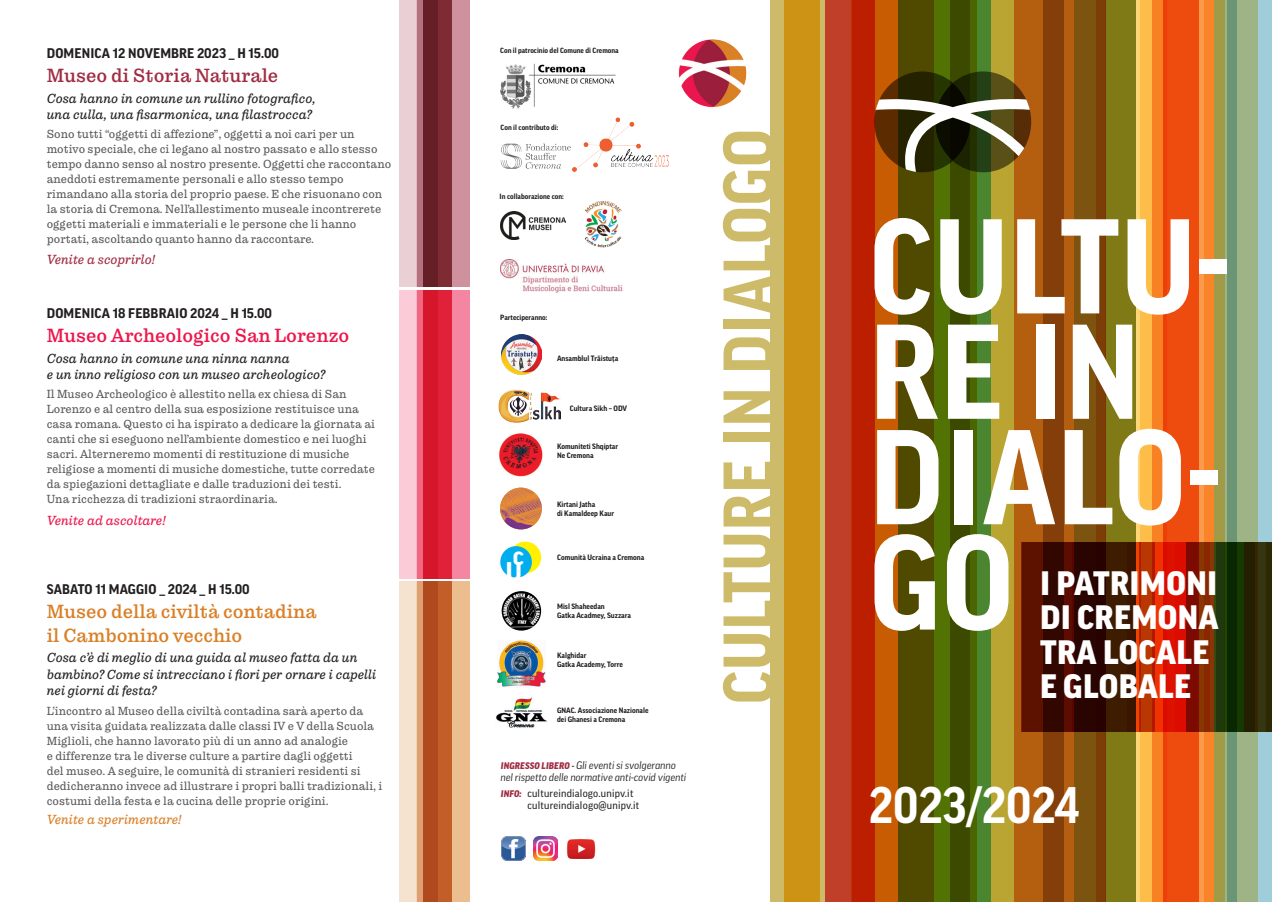
<style>
.page{position:relative;width:1272px;height:902px;background:#fff}
.page>*{position:absolute;margin:0;border:0;box-sizing:border-box;transform-origin:0 0}
.t1{font:700 129.75px/105.3px "Good Pro Narr";letter-spacing:.01em;color:#fff}
.t2{font:700 68.85px "Good Pro Narr";letter-spacing:.01em;color:#cdbb69}
.t3{font:700 49.5px "Good Pro Narr";color:#fff}
.t4{font:900 32.7px/34.3px "Good Pro";letter-spacing:.01em;color:#fff}
.t5{font:700 26.1px "Good Pro";color:#fff}
.t6{font:19.5px/24px "Pulpo";color:#d98028}
.t7{font:19.5px "Pulpo";color:#ed164b}
.t8{font:19.5px "Pulpo";color:#a12c43}
.t9{font:italic 300 13.5px/16.5px "Pulpo";letter-spacing:.01em;color:#231f20}
.t10{font:700 13.5px "Good Pro";letter-spacing:.01em;color:#231f20}
.t11{font:italic 300 13.5px "Pulpo";letter-spacing:.01em;color:#d98028}
.t12{font:italic 300 13.5px "Pulpo";letter-spacing:.01em;color:#ed164b}
.t13{font:italic 300 13.5px "Pulpo";letter-spacing:.01em;color:#a12c43}
.t14{font:300 12px/15px "Pulpo";color:#57585a}
.t15{font:italic 10.5px/12px "Good Pro";color:#231f20}
.t16{font:10.5px/12px "Good Pro News";letter-spacing:.02em;color:#231f20}
.t17{font:700 7.5px/9px "Good Pro";color:#231f20}
.t18{font:700 7.35px "Good Pro";color:#231f20}
.s1{font-weight:900;font-size:9.3px;color:#a12c43}
.s2{font-weight:500;font-style:normal;font-size:9.3px}
.s3{font-family:"Good Pro";font-weight:900;font-style:italic;font-size:9.3px;color:#a12c43}
</style>
<div class="page">
<svg style="left:1198px;top:0;width:5px;height:901px;background:#f68a3f"></svg>
<svg style="left:770px;top:0;width:128px;height:901px;background:#c98431"></svg>
<svg style="left:824px;top:0;width:50px;height:901px;background:#be3316"></svg>
<div style="left:1203px;top:0;width:21px;height:901px;background:#f9842a"></div>
<svg style="left:1214px;top:0;width:57px;height:901px;background:#9eaf7f"></svg>
<svg style="left:991px;top:0;width:104px;height:901px;background:#a16716"></svg>
<svg style="left:898px;top:0;width:93px;height:901px;background:#4b5c07"></svg>
<svg style="left:1105px;top:0;width:57px;height:901px;background:#b88e29"></svg>
<div style="left:1162px;top:0;width:36px;height:901px;background:linear-gradient(to right,#ee460b,#ee4e10)"></div>
<div style="left:1095px;top:0;width:10px;height:901px;background:#7a3e06"></div>
<div style="left:1227px;top:0;width:9px;height:901px;background:#6b9575"></div>
<div style="left:783px;top:0;width:36px;height:901px;background:#cc9315"></div>
<svg style="left:1209px;top:542px;width:7px;height:189px"></svg>
<svg style="left:1021px;top:542px;width:37px;height:189px;background:#4c0d00"></svg>
<svg style="left:1155px;top:542px;width:54px;height:189px;background:#be2100"></svg>
<div style="left:1244px;top:542px;width:27px;height:189px;background:linear-gradient(to bottom,#32320e,#32320e)"></div>
<svg style="left:1102px;top:542px;width:37px;height:189px;background:#491a00"></svg>
<div style="left:1058px;top:542px;width:40px;height:189px;background:#320700"></div>
<div style="left:1216px;top:542px;width:27px;height:189px;background:#20380e"></div>
<svg style="left:1139px;top:542px;width:16px;height:189px;background:#b62e00"></svg>
<svg style="left:1064px;top:542px;width:38px;height:189px;fill:#290400"></svg>
<svg style="left:1174px;top:542px;width:22px;height:189px;background:#b00b00"></svg>
<svg style="left:1224px;top:542px;width:33px;height:189px"></svg>
<svg style="left:874px;top:71px;width:157px;height:101px"></svg>
<img style="left:501px;top:334px;width:41px;height:41px">
<img style="left:678px;top:39px;width:69px;height:69px">
<img style="left:500px;top:63px;width:115px;height:45px">
<img style="left:501px;top:259px;width:122px;height:34px">
<div style="left:399px;top:290px;width:39px;height:288px;background:#fbcbd7"></div>
<div style="left:399px;top:581px;width:39px;height:320px;background:#f6e3cf"></div>
<div style="left:399px;top:0;width:39px;height:287px;background:#ead0d5"></div>
<svg style="left:417px;top:290px;width:52px;height:288px;background:#f27a94"></svg>
<svg style="left:417px;top:581px;width:52px;height:320px;background:#e6b182"></svg>
<svg style="left:417px;top:0;width:52px;height:287px;background:#c48490"></svg>
<div style="left:423px;top:290px;width:28px;height:288px;background:linear-gradient(to right,#d31426,#e0233c)"></div>
<div style="left:423px;top:581px;width:28px;height:320px;background:linear-gradient(to right,#aa4219,#c5612a)"></div>
<div style="left:423px;top:0;width:28px;height:287px;background:linear-gradient(to right,#5d1b22,#832d36)"></div>
<img style="left:499px;top:433px;width:44px;height:43px">
<img style="left:498px;top:389px;width:63px;height:34px">
<img style="left:501px;top:591px;width:40px;height:39px;border-radius:20px">
<img style="left:497px;top:641px;width:48px;height:46px">
<div style="left:509px;top:541px;width:32px;height:32px;background:#fff101;border-radius:50%"></div>
<div style="left:500px;top:546px;width:32px;height:31px;background:#00aeef;border-radius:50%"></div>
<img style="left:496px;top:697px;width:51px;height:31px">
<img style="left:501px;top:836px;width:24px;height:24px">
<img style="left:567px;top:839px;width:29px;height:19px">
<img style="left:534px;top:836px;width:23px;height:24px">
<img style="left:573px;top:117px;width:96px;height:55px">
<img style="left:584px;top:200px;width:38px;height:48px">
<img style="left:501px;top:212px;width:64px;height:27px">
<img style="left:500px;top:487px;width:42px;height:42px;border-radius:21px">
<img style="left:500px;top:143px;width:73px;height:25px">
<p class="t10" style="left:47px;top:45px;width:234px">DOMENICA 12 NOVEMBRE 2023 _ H 15.00</p>
<h3 class="t8" style="left:47px;top:64px;width:233px">Museo di Storia Naturale</h3>
<p class="t9" style="left:47px;top:90px;width:270px">Cosa hanno in comune un rullino fotografico, una culla, una fisarmonica, una filastrocca?</p>
<p class="t14" style="left:47px;top:127px;width:346px">Sono tutti “oggetti di affezione”, oggetti a noi cari per un motivo speciale, che ci legano al nostro passato e allo stesso tempo danno senso al nostro presente. Oggetti che raccontano aneddoti estremamente personali e allo stesso tempo rimandano alla storia del proprio paese. E che risuonano con la storia di Cremona. Nell’allestimento museale incontrerete oggetti materiali e immateriali e le persone che li hanno portati, ascoltando quanto hanno da raccontare.</p>
<p class="t13" style="left:47px;top:252px;width:110px">Venite a scoprirlo!</p>
<p class="t10" style="left:47px;top:305px;width:227px">DOMENICA 18 FEBBRAIO 2024 _ H 15.00</p>
<h3 class="t7" style="left:47px;top:324px;width:304px">Museo Archeologico San Lorenzo</h3>
<p class="t9" style="left:47px;top:350px;width:279px">Cosa hanno in comune una ninna nanna<br>e un inno religioso con un museo archeologico?</p>
<p class="t14" style="left:47px;top:387px;width:330px">Il Museo Archeologico è allestito nella ex chiesa di San Lorenzo e al centro della sua esposizione restituisce una casa romana. Questo ci ha ispirato a dedicare la giornata ai canti che si eseguono nell’ambiente domestico e nei luoghi sacri. Alterneremo momenti di restituzione di musiche religiose a momenti di musiche domestiche, tutte corredate da spiegazioni dettagliate e dalle traduzioni dei testi.<br>Una ricchezza di tradizioni straordinaria.</p>
<p class="t12" style="left:47px;top:512px;width:120px">Venite ad ascoltare!</p>
<p class="t10" style="left:47px;top:581px;width:204px">SABATO 11 MAGGIO _ 2024 _ H 15.00</p>
<h3 class="t6" style="left:47px;top:599px;width:271px">Museo della civiltà contadina il Cambonino vecchio</h3>
<p class="t9" style="left:47px;top:649px;width:331px">Cosa c’è di meglio di una guida al museo fatta da un bambino? Come si intrecciano i fiori per ornare i capelli nei giorni di festa?</p>
<p class="t14" style="left:47px;top:703px;width:337px">L’incontro al Museo della civiltà contadina sarà aperto da una visita guidata realizzata dalle classi IV e V della Scuola Miglioli, che hanno lavorato più di un anno ad analogie<br>e differenze tra le diverse culture a partire dagli oggetti<br>del museo. A seguire, le comunità di stranieri residenti si dedicheranno invece ad illustrare i propri balli tradizionali, i costumi della festa e la cucina delle proprie origini.</p>
<p class="t11" style="left:47px;top:812px;width:136px">Venite a sperimentare!</p>
<p class="t18" style="left:500px;top:46px;width:120px">Con il patrocinio del Comune di Cremona</p>
<p class="t18" style="left:500px;top:123px;width:59px">Con il contributo di:</p>
<p class="t18" style="left:499px;top:193px;width:66px">In collaborazione con:</p>
<p class="t18" style="left:500px;top:313px;width:49px">Parteciperanno:</p>
<p class="t17" style="left:557px;top:353px;width:63px">Ansamblul Trăistuța</p>
<p class="t17" style="left:570px;top:404px;width:59px">Cultura Sikh – ODV</p>
<p class="t17" style="left:557px;top:441px;width:63px">Komuniteti Shqiptar<br>Ne Cremona</p>
<p class="t17" style="left:557px;top:500px;width:59px">Kirtani Jatha<br>di Kamaldeep Kaur</p>
<h3 class="t5" style="left:513px;top:540px;width:13px">c</h3>
<p class="t17" style="left:557px;top:552px;width:89px">Comunità Ucraina a Cremona</p>
<h3 class="t5" style="left:506px;top:557px;width:18px">U</h3>
<p class="t17" style="left:557px;top:602px;width:75px">Misl Shaheedan<br>Gatka Acadmey, Suzzara</p>
<p class="t17" style="left:557px;top:650px;width:67px">Kalghidar<br>Gatka Academy, Torre</p>
<p class="t17" style="left:557px;top:705px;width:93px">GNAC. Associazione Nazionale dei Ghanesi a Cremona</p>
<p class="t15" style="left:501px;top:758px;width:187px"><span class="s1">INGRESSO LIBERO</span> <span class="s2">-</span> Gli eventi si svolgeranno nel rispetto delle normative anti-covid vigenti</p>
<p class="t16" style="left:527px;top:787px;width:113px;text-indent:-27px"><span class="s3">INFO:</span> cultureindialogo.unipv.it cultureindialogo@unipv.it</p>
<h2 class="t2" style="left:710px;top:704px;width:576px;rotate:-90deg">CULTURE IN DIALOGO</h2>
<h1 class="t1" style="left:869px;top:214px;width:362px">CULTU-<br>RE IN<br>DIALO-<br>GO</h1>
<h3 class="t4" style="left:1040px;top:566px;width:180px">I PATRIMONI<br>DI CREMONA<br>TRA LOCALE<br>E GLOBALE</h3>
<h3 class="t3" style="left:868px;top:777px;width:212px">2023/2024</h3>
</div>
